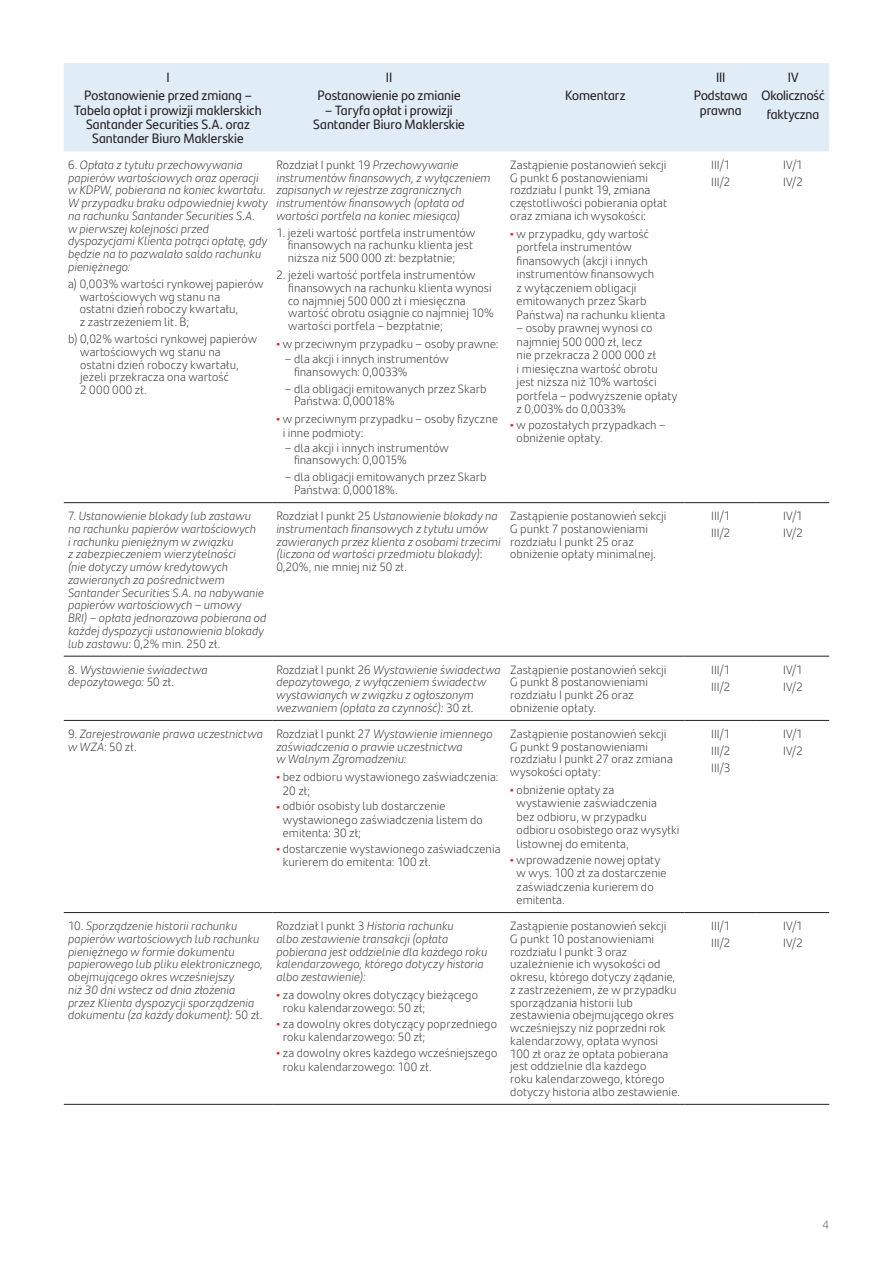
<style>
.page{position:relative;width:893px;height:1263px;background:#fff}
.page>*{position:absolute;margin:0;border:0;box-sizing:border-box;transform-origin:0 0}
.t1{font:13.5px/18.5px "Santander Headline";color:#231f20;text-align:center}
.t2{font:300 12px/12.8px "Santander Text";letter-spacing:.005em;color:#231f20}
.t3{font:italic 300 12px/12.8px "Santander Text";letter-spacing:.005em;color:#231f20}
.t4{font:300 12px "Santander Text";color:#57585a}
.s1{font-style:normal}
</style>
<div class="page">
<div style="left:64px;top:63px;width:765px;height:89px;background:#e1edf6"></div>
<hr style="left:64px;top:502px;width:208px;height:1px;background:#231f20">
<hr style="left:272px;top:502px;width:234px;height:1px;background:#231f20">
<hr style="left:506px;top:502px;width:179px;height:1px;background:#231f20">
<hr style="left:685px;top:502px;width:72px;height:1px;background:#231f20">
<hr style="left:757px;top:502px;width:72px;height:1px;background:#231f20">
<hr style="left:64px;top:656px;width:208px;height:1px;background:#231f20">
<hr style="left:272px;top:656px;width:234px;height:1px;background:#231f20">
<hr style="left:506px;top:656px;width:179px;height:1px;background:#231f20">
<hr style="left:685px;top:656px;width:72px;height:1px;background:#231f20">
<hr style="left:757px;top:656px;width:72px;height:1px;background:#231f20">
<hr style="left:64px;top:720px;width:208px;height:1px;background:#231f20">
<hr style="left:272px;top:720px;width:234px;height:1px;background:#231f20">
<hr style="left:506px;top:720px;width:179px;height:1px;background:#231f20">
<hr style="left:685px;top:720px;width:72px;height:1px;background:#231f20">
<hr style="left:757px;top:720px;width:72px;height:1px;background:#231f20">
<hr style="left:64px;top:912px;width:208px;height:1px;background:#231f20">
<hr style="left:272px;top:912px;width:234px;height:1px;background:#231f20">
<hr style="left:506px;top:912px;width:179px;height:1px;background:#231f20">
<hr style="left:685px;top:912px;width:72px;height:1px;background:#231f20">
<hr style="left:757px;top:912px;width:72px;height:1px;background:#231f20">
<hr style="left:64px;top:1104px;width:208px;height:1px;background:#231f20">
<hr style="left:272px;top:1104px;width:234px;height:1px;background:#231f20">
<hr style="left:506px;top:1104px;width:179px;height:1px;background:#231f20">
<hr style="left:685px;top:1104px;width:72px;height:1px;background:#231f20">
<hr style="left:757px;top:1104px;width:72px;height:1px;background:#231f20">
<p class="t1" style="left:84px;top:67px;width:169px">I<br>Postanowienie przed zmianą –</p>
<p class="t1" style="left:74px;top:102px;width:189px;line-height:14.2px">Tabela opłat i prowizji maklerskich<br>Santander Securities S.A. oraz<br>Santander Biuro Maklerskie</p>
<p class="t3" style="left:68px;top:158px;width:201px"><span class="s1">6.</span> Opłata z tytułu przechowywania papierów wartościowych oraz operacji w KDPW, pobierana na koniec kwartału.<br>W przypadku braku odpowiedniej kwoty na rachunku Santander Securities S.A.<br>w pierwszej kolejności przed dyspozycjami Klienta potrąci opłatę, gdy będzie na to pozwalało saldo rachunku pieniężnego:</p>
<p class="t2" style="left:80px;top:277px;width:185px;text-indent:-12px">a) 0,003% wartości rynkowej papierów wartościowych wg stanu na<br>ostatni dzień roboczy kwartału,<br>z zastrzeżeniem lit. B;</p>
<p class="t2" style="left:80px;top:332px;width:178px;text-indent:-12px">b) 0,02% wartości rynkowej papierów wartościowych wg stanu na ostatni dzień roboczy kwartału, jeżeli przekracza ona wartość<br>2 000 000 zł.</p>
<p class="t1" style="left:317px;top:67px;width:145px">II<br>Postanowienie po zmianie</p>
<p class="t1" style="left:313px;top:102px;width:153px;line-height:14.2px">– Taryfa opłat i prowizji<br>Santander Biuro Maklerskie</p>
<p class="t3" style="left:276px;top:158px;width:216px"><span class="s1">Rozdział I punkt 19</span> Przechowywanie instrumentów finansowych, z wyłączeniem zapisanych w rejestrze zagranicznych instrumentów finansowych (opłata od wartości portfela na koniec miesiąca)</p>
<p class="t2" style="left:288px;top:226px;width:189px;text-indent:-11px">1. jeżeli wartość portfela instrumentów finansowych na rachunku klienta jest niższa niż 500 000 zł: bezpłatnie;</p>
<p class="t2" style="left:288px;top:268px;width:207px;text-indent:-12px">2. jeżeli wartość portfela instrumentów finansowych na rachunku klienta wynosi co najmniej 500 000 zł i miesięczna wartość obrotu osiągnie co najmniej 10% wartości portfela – bezpłatnie;</p>
<p class="t2" style="left:283px;top:337px;width:217px">w przeciwnym przypadku – osoby prawne:</p>
<p class="t2" style="left:294px;top:352px;width:156px;text-indent:-9px">– dla akcji i innych instrumentów finansowych: 0,0033%</p>
<p class="t2" style="left:294px;top:382px;width:194px;text-indent:-9px">– dla obligacji emitowanych przez Skarb<br>Państwa: 0,00018%</p>
<p class="t2" style="left:283px;top:412px;width:217px;line-height:13.5px">w przeciwnym przypadku – osoby fizyczne i inne podmioty:</p>
<p class="t2" style="left:294px;top:440px;width:156px;text-indent:-9px">– dla akcji i innych instrumentów finansowych: 0,0015%</p>
<p class="t2" style="left:294px;top:470px;width:194px;text-indent:-9px">– dla obligacji emitowanych przez Skarb<br>Państwa: 0,00018%.</p>
<p class="t1" style="left:565px;top:86px;width:62px">Komentarz</p>
<p class="t2" style="left:510px;top:158px;width:158px">Zastąpienie postanowień sekcji<br>G punkt 6 postanowieniami rozdziału I punkt 19, zmiana częstotliwości pobierania opłat oraz zmiana ich wysokości:</p>
<p class="t2" style="left:517px;top:226px;width:150px;line-height:13.5px">w przypadku, gdy wartość portfela instrumentów finansowych (akcji i innych instrumentów finansowych<br>z wyłączeniem obligacji emitowanych przez Skarb<br>Państwa) na rachunku klienta</p>
<p class="t2" style="left:517px;top:321px;width:162px;line-height:13.5px">– osoby prawnej wynosi co najmniej 500 000 zł, lecz<br>nie przekracza 2 000 000 zł<br>i miesięczna wartość obrotu jest niższa niż 10% wartości portfela – podwyższenie opłaty z 0,003% do 0,0033%</p>
<p class="t2" style="left:517px;top:417px;width:151px;line-height:13.5px">w pozostałych przypadkach – obniżenie opłaty.</p>
<p class="t1" style="left:694px;top:67px;width:55px">III<br>Podstawa</p>
<p class="t1" style="left:700px;top:100px;width:43px">prawna</p>
<p class="t1" style="left:761px;top:67px;width:65px">IV<br>Okoliczność faktyczna</p>
<p class="t2" style="left:711px;top:156px;width:21px;line-height:17px">III/1<br>III/2</p>
<p class="t2" style="left:783px;top:156px;width:21px;line-height:17px">IV/1<br>IV/2</p>
<p class="t3" style="left:68px;top:509px;width:200px"><span class="s1">7.</span> Ustanowienie blokady lub zastawu na rachunku papierów wartościowych<br>i rachunku pieniężnym w związku<br>z zabezpieczeniem wierzytelności<br>(nie dotyczy umów kredytowych zawieranych za pośrednictwem Santander Securities S.A. na nabywanie papierów wartościowych – umowy<br>BRI) – opłata jednorazowa pobierana od każdej dyspozycji ustanowienia blokady lub zastawu<span class="s1">: 0,2% min. 250 zł.</span></p>
<p class="t3" style="left:276px;top:509px;width:226px"><span class="s1">Rozdział I punkt 25</span> Ustanowienie blokady na instrumentach finansowych z tytułu umów zawieranych przez klienta z osobami trzecimi (liczona od wartości przedmiotu blokady)<span class="s1">:<br>0,20%, nie mniej niż 50 zł.</span></p>
<p class="t2" style="left:510px;top:509px;width:158px">Zastąpienie postanowień sekcji<br>G punkt 7 postanowieniami rozdziału I punkt 25 oraz obniżenie opłaty minimalnej.</p>
<p class="t2" style="left:711px;top:507px;width:21px;line-height:17px">III/1<br>III/2</p>
<p class="t2" style="left:783px;top:507px;width:21px;line-height:17px">IV/1<br>IV/2</p>
<p class="t3" style="left:68px;top:662px;width:141px"><span class="s1">8.</span> Wystawienie świadectwa depozytowego: <span class="s1">50 zł.</span></p>
<p class="t3" style="left:276px;top:662px;width:226px"><span class="s1">Rozdział I punkt 26</span> Wystawienie świadectwa depozytowego, z wyłączeniem świadectw wystawianych w związku z ogłoszonym wezwaniem (opłata za czynność): <span class="s1">30 zł.</span></p>
<p class="t2" style="left:510px;top:662px;width:158px">Zastąpienie postanowień sekcji<br>G punkt 8 postanowieniami rozdziału I punkt 26 oraz obniżenie opłaty.</p>
<p class="t2" style="left:711px;top:660px;width:21px;line-height:17px">III/1<br>III/2</p>
<p class="t2" style="left:783px;top:660px;width:21px;line-height:17px">IV/1<br>IV/2</p>
<p class="t3" style="left:68px;top:727px;width:196px"><span class="s1">9.</span> Zarejestrowanie prawa uczestnictwa w WZA<span class="s1">: 50 zł.</span></p>
<p class="t3" style="left:276px;top:727px;width:218px"><span class="s1">Rozdział I punkt 27</span> Wystawienie imiennego zaświadczenia o prawie uczestnictwa<br>w Walnym Zgromadzeniu:</p>
<p class="t2" style="left:283px;top:770px;width:217px;line-height:13.5px">bez odbioru wystawionego zaświadczenia:<br>20 zł;</p>
<p class="t2" style="left:283px;top:799px;width:202px;line-height:13.5px">odbiór osobisty lub dostarczenie wystawionego zaświadczenia listem do emitenta: 30 zł;</p>
<p class="t2" style="left:283px;top:841px;width:219px;line-height:13.5px">dostarczenie wystawionego zaświadczenia kurierem do emitenta: 100 zł.</p>
<p class="t2" style="left:711px;top:725px;width:21px;line-height:17px;text-align:justify">III/1<br>III/2<br>III/3</p>
<p class="t2" style="left:783px;top:725px;width:21px;line-height:17px">IV/1<br>IV/2</p>
<p class="t2" style="left:510px;top:727px;width:164px">Zastąpienie postanowień sekcji<br>G punkt 9 postanowieniami rozdziału I punkt 27 oraz zmiana wysokości opłaty:</p>
<p class="t2" style="left:517px;top:782px;width:164px;line-height:13.5px">obniżenie opłaty za wystawienie zaświadczenia<br>bez odbioru, w przypadku odbioru osobistego oraz wysyłki listownej do emitenta,</p>
<p class="t2" style="left:517px;top:852px;width:151px;line-height:13.5px">wprowadzenie nowej opłaty w wys. 100 zł za dostarczenie zaświadczenia kurierem do emitenta.</p>
<p class="t3" style="left:68px;top:919px;width:196px"><span class="s1">10.</span> Sporządzenie historii rachunku papierów wartościowych lub rachunku pieniężnego w formie dokumentu papierowego lub pliku elektronicznego, obejmującego okres wcześniejszy<br>niż 30 dni wstecz od dnia złożenia przez Klienta dyspozycji sporządzenia dokumentu (za każdy dokument): <span class="s1">50 zł.</span></p>
<p class="t3" style="left:276px;top:919px;width:212px"><span class="s1">Rozdział I punkt 3</span> Historia rachunku<br>albo zestawienie transakcji (opłata pobierana jest oddzielnie dla każdego roku kalendarzowego, którego dotyczy historia albo zestawienie):</p>
<p class="t2" style="left:283px;top:987px;width:197px;line-height:13.5px">za dowolny okres dotyczący bieżącego roku kalendarzowego: 50 zł;</p>
<p class="t2" style="left:283px;top:1016px;width:216px;line-height:13.5px">za dowolny okres dotyczący poprzedniego roku kalendarzowego: 50 zł;</p>
<p class="t2" style="left:283px;top:1045px;width:216px;line-height:13.5px">za dowolny okres każdego wcześniejszego roku kalendarzowego: 100 zł.</p>
<p class="t2" style="left:510px;top:919px;width:171px">Zastąpienie postanowień sekcji<br>G punkt 10 postanowieniami rozdziału I punkt 3 oraz uzależnienie ich wysokości od okresu, którego dotyczy żądanie, z zastrzeżeniem, że w przypadku sporządzania historii lub zestawienia obejmującego okres wcześniejszy niż poprzedni rok kalendarzowy, opłata wynosi<br>100 zł oraz że opłata pobierana jest oddzielnie dla każdego<br>roku kalendarzowego, którego dotyczy historia albo zestawienie.</p>
<p class="t2" style="left:711px;top:917px;width:21px;line-height:17px">III/1<br>III/2</p>
<p class="t2" style="left:783px;top:917px;width:21px;line-height:17px">IV/1<br>IV/2</p>
<p class="t4" style="left:823px;top:1216px;width:8px">4</p>
</div>
